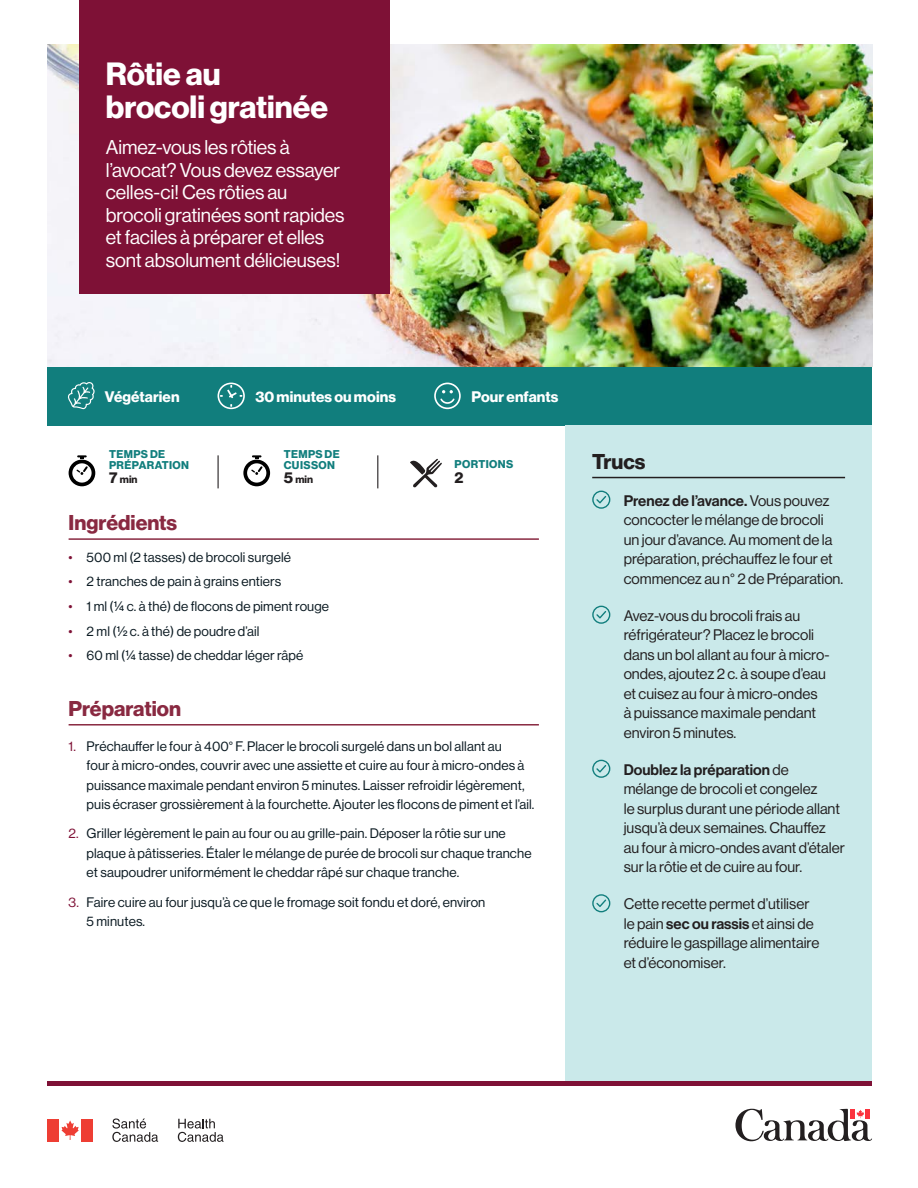
<style>
.page{position:relative;width:918px;height:1188px;background:#fff}
.page>*{position:absolute;margin:0;border:0;box-sizing:border-box;transform-origin:0 0}
.Recipe_Title{font:31.5px/33px "N Haas Grotesk DS Std 75 Bd";color:#fff}
.Headers__Burgundy{font:21px "N Haas Grotesk DS Std 75 Bd";color:#892941}
.Tips{font:21px "N Haas Grotesk DS Std 75 Bd";letter-spacing:-.005em;color:#231f20}
.Recipe_Description{font:19.5px/22.5px "N Haas Grotesk DS Std 55 Rg";letter-spacing:-.005em;color:#fff}
.t1{font:15.45px "N Haas Grotesk DS Std 75 Bd";color:#231f20}
.Tips_List{font:15px/19.5px "N Haas Grotesk DS Std 55 Rg";color:#231f20}
.White_Text__green_ba{font:15px "N Haas Grotesk DS Std 75 Bd";letter-spacing:.005em;color:#fff}
.t2{font:13.5px/19.5px "N Haas Grotesk DS Std 55 Rg";letter-spacing:.01em;color:#0b1a22}
.Green_Text{font:11.1px/11.1px "N Haas Grotesk DS Std 75 Bd";letter-spacing:.035em;color:#117e7d}
.t3{font:10.5px "N Haas Grotesk DS Std 75 Bd";color:#231f20}
.s1{font-size:15.45px}
.s2{color:#7e1136}
.s3{font-family:"N Haas Grotesk DS Std 65 Md"}
</style>
<div class="page">
<div style="left:48px;top:367px;width:824px;height:59px;background:#117e7d"></div>
<hr style="left:69px;top:538px;width:470px;height:2px;background:#892941">
<hr style="left:69px;top:724px;width:470px;height:2px;background:#892941">
<div style="left:565px;top:426px;width:307px;height:660px;background:#cae9ea"></div>
<hr style="left:592px;top:477px;width:253px;height:1px;background:#231f20">
<svg style="left:592px;top:491px;width:18px;height:18px"></svg>
<svg style="left:592px;top:606px;width:18px;height:18px"></svg>
<svg style="left:592px;top:760px;width:18px;height:18px"></svg>
<svg style="left:592px;top:894px;width:18px;height:18px"></svg>
<hr style="left:218px;top:455px;width:1px;height:33px;background:#231f20">
<hr style="left:377px;top:455px;width:1px;height:33px;background:#231f20">
<svg style="left:69px;top:455px;width:26px;height:31px"></svg>
<svg style="left:243px;top:455px;width:27px;height:31px"></svg>
<svg style="left:410px;top:458px;width:32px;height:30px"></svg>
<img style="left:48px;top:44px;width:824px;height:323px">
<div style="left:79px;top:0;width:311px;height:294px;background:#7e1136"></div>
<div style="left:48px;top:1119px;width:11px;height:23px;background:#ee3e34"></div>
<svg style="left:61px;top:1120px;width:18px;height:20px"></svg>
<div style="left:81px;top:1119px;width:12px;height:23px;background:#ee3e34"></div>
<svg style="left:112px;top:1118px;width:46px;height:24px"></svg>
<svg style="left:178px;top:1119px;width:46px;height:23px"></svg>
<div style="left:48px;top:1081px;width:824px;height:5px;background:#7e1136"></div>
<svg style="left:735px;top:1109px;width:137px;height:32px"></svg>
<svg style="left:218px;top:383px;width:27px;height:26px"></svg>
<svg style="left:434px;top:383px;width:27px;height:26px"></svg>
<svg style="left:67px;top:382px;width:28px;height:27px"></svg>
<p class="Recipe_Title" style="left:106px;top:58px;width:224px">Rôtie au<br>brocoli gratinée</p>
<p class="Recipe_Description" style="left:106px;top:136px;width:240px">Aimez-vous les rôties à l’avocat? Vous devez essayer celles-ci! Ces rôties au brocoli gratinées sont rapides et faciles à préparer et elles sont absolument délicieuses!</p>
<p class="White_Text__green_ba" style="left:105px;top:388px;width:76px">Végétarien</p>
<p class="White_Text__green_ba" style="left:255px;top:388px;width:142px">30 minutes ou moins</p>
<p class="White_Text__green_ba" style="left:471px;top:388px;width:88px">Pour enfants</p>
<p class="Green_Text" style="left:109px;top:448px;width:81px">TEMPS DE<br>PRÉPARATION</p>
<p class="Green_Text" style="left:284px;top:448px;width:57px">TEMPS DE<br>CUISSON</p>
<p class="Green_Text" style="left:455px;top:459px;width:60px">PORTIONS</p>
<p class="t3" style="left:109px;top:474px;width:30px"><span class="s1">7</span> min</p>
<p class="t3" style="left:284px;top:474px;width:31px"><span class="s1">5</span> min</p>
<p class="t1" style="left:455px;top:469px;width:11px">2</p>
<p class="Headers__Burgundy" style="left:69px;top:511px;width:110px">Ingrédients</p>
<p class="t2" style="left:69px;top:547px;width:224px"><span class="s2">•</span> 500 ml (2 tasses) de brocoli surgelé</p>
<p class="t2" style="left:69px;top:572px;width:214px"><span class="s2">•</span> 2 tranches de pain à grains entiers</p>
<p class="t2" style="left:69px;top:597px;width:262px"><span class="s2">•</span> 1 ml (¼ c. à thé) de flocons de piment rouge</p>
<p class="t2" style="left:69px;top:621px;width:192px"><span class="s2">•</span> 2 ml (1/2 c. à thé) de poudre d’ail</p>
<p class="t2" style="left:69px;top:646px;width:236px"><span class="s2">•</span> 60 ml (¼ tasse) de cheddar léger râpé</p>
<p class="Headers__Burgundy" style="left:69px;top:696px;width:114px">Préparation</p>
<p class="t2" style="left:87px;top:736px;width:449px;text-indent:-18px"><span class="s2">1.</span> Préchauffer le four à 400° F. Placer le brocoli surgelé dans un bol allant au<br>four à micro-ondes, couvrir avec une assiette et cuire au four à micro-ondes à puissance maximale pendant environ 5 minutes. Laisser refroidir légèrement, puis écraser grossièrement à la fourchette. Ajouter les flocons de piment et l’ail.</p>
<p class="t2" style="left:87px;top:824px;width:446px;text-indent:-18px"><span class="s2">2.</span> Griller légèrement le pain au four ou au grille-pain. Déposer la rôtie sur une plaque à pâtisseries. Étaler le mélange de purée de brocoli sur chaque tranche et saupoudrer uniformément le cheddar râpé sur chaque tranche.</p>
<p class="t2" style="left:87px;top:892px;width:400px;text-indent:-18px"><span class="s2">3.</span> Faire cuire au four jusqu’à ce que le fromage soit fondu et doré, environ<br>5 minutes.</p>
<p class="Tips" style="left:592px;top:449px;width:55px">Trucs</p>
<p class="Tips_List" style="left:624px;top:491px;width:221px"><span class="s3">Prenez de l’avance.</span> Vous pouvez concocter le mélange de brocoli<br>un jour d’avance. Au moment de la préparation, préchauffez le four et commencez au n° 2 de Préparation.</p>
<p class="Tips_List" style="left:624px;top:606px;width:207px">Avez-vous du brocoli frais au réfrigérateur? Placez le brocoli dans un bol allant au four à micro&shy;ondes, ajoutez 2 c. à soupe d’eau et cuisez au four à micro-ondes<br>à puissance maximale pendant environ 5 minutes.</p>
<p class="Tips_List" style="left:624px;top:760px;width:223px"><span class="s3">Doublez la préparation</span> de mélange de brocoli et congelez<br>le surplus durant une période allant jusqu’à deux semaines. Chauffez au four à micro-ondes avant d’étaler sur la rôtie et de cuire au four.</p>
<p class="Tips_List" style="left:624px;top:894px;width:197px">Cette recette permet d’utiliser le pain <span class="s3">sec ou rassis</span> et ainsi de réduire le gaspillage alimentaire et d’économiser.</p>
</div>
